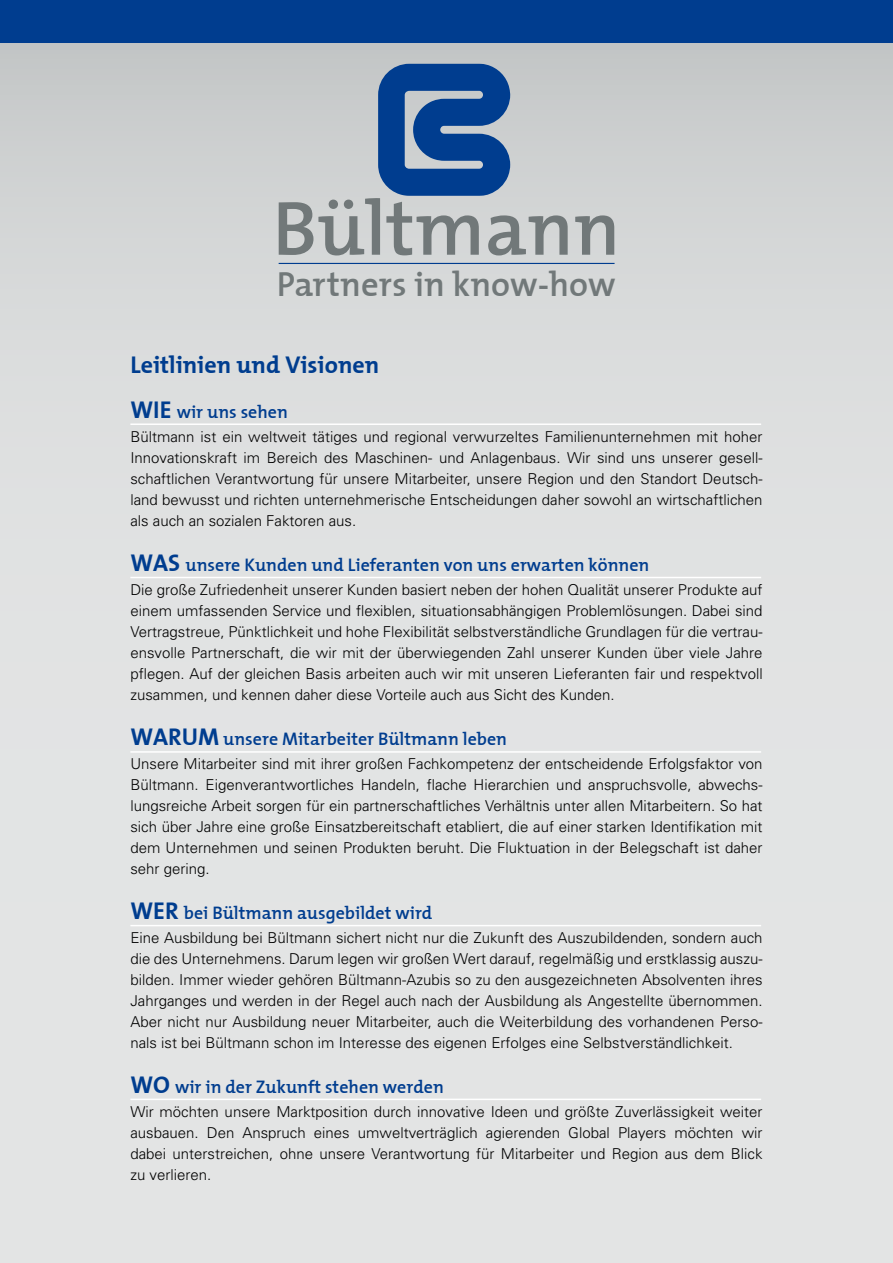
<style>
.page{position:relative;width:893px;height:1263px;background:#fff}
.page>*{position:absolute;margin:0;border:0;box-sizing:border-box;transform-origin:0 0}
.t1{font:77.4px "The Mix Semi Bold Plain";color:#717879}
.t2{font:34.65px "The Mix Semi Bold Plain";color:#717879}
.t3{font:24px "The Mix Bold Plain";color:#003d8f}
.t4{font:18px "The Mix Semi Bold Plain";color:#003d8f}
.t5{font:300 15px/21px "Univers";color:#000;text-align:justify}
.s1{font-family:"The Mix Bold Plain";font-size:24px}
</style>
<div class="page">
<div style="left:0;top:0;width:893px;height:1263px;background:linear-gradient(to bottom,#d0d2d3,#e9eaea)"></div>
<div style="left:0;top:0;width:893px;height:43px;background:#003d8f"></div>
<hr style="left:130px;top:423px;width:631px;height:2px;background:#fff">
<hr style="left:130px;top:577px;width:631px;height:1px;background:#fff">
<hr style="left:130px;top:751px;width:631px;height:2px;background:#fff">
<hr style="left:130px;top:925px;width:631px;height:1px;background:#fff">
<hr style="left:130px;top:1098px;width:631px;height:2px;background:#fff">
<svg style="left:378px;top:64px;width:132px;height:132px;background:#2d5d9d"></svg>
<hr style="left:279px;top:263px;width:336px;height:1px;background:#003d8f">
<h1 class="t1" style="left:273px;top:164px;width:349px">Bültmann</h1>
<h2 class="t2" style="left:277px;top:255px;width:340px">Partners in know-how</h2>
<h3 class="t3" style="left:130px;top:344px;width:250px">Leitlinien und Visionen</h3>
<p class="t4" style="left:130px;top:397px;width:159px"><span class="s1">WIE</span> wir uns sehen</p>
<p class="t5" style="left:130px;top:425px;width:634px">Bültmann ist ein weltweit tätiges und regional verwurzeltes Familienunternehmen mit hoher Innovationskraft im Bereich des Maschinen- und Anlagenbaus. Wir sind uns unserer gesell&shy;schaftlichen Verantwortung für unsere Mitarbeiter, unsere Region und den Standort Deutsch&shy;land bewusst und richten unternehmerische Entscheidungen daher sowohl an wirtschaftlichen als auch an sozialen Faktoren aus.</p>
<p class="t4" style="left:130px;top:550px;width:521px"><span class="s1">WAS</span> unsere Kunden und Lieferanten von uns erwarten können</p>
<p class="t5" style="left:130px;top:578px;width:634px">Die große Zufriedenheit unserer Kunden basiert neben der hohen Qualität unserer Produkte auf einem umfassenden Service und flexiblen, situationsabhängigen Problemlösungen. Dabei sind Vertragstreue, Pünktlichkeit und hohe Flexibilität selbstverständliche Grundlagen für die vertrau&shy;ensvolle Partnerschaft, die wir mit der überwiegenden Zahl unserer Kunden über viele Jahre pflegen. Auf der gleichen Basis arbeiten auch wir mit unseren Lieferanten fair und respektvoll zusammen, und kennen daher diese Vorteile auch aus Sicht des Kunden.</p>
<p class="t4" style="left:130px;top:724px;width:378px"><span class="s1">WARUM</span> unsere Mitarbeiter Bültmann leben</p>
<p class="t5" style="left:130px;top:752px;width:634px">Unsere Mitarbeiter sind mit ihrer großen Fachkompetenz der entscheidende Erfolgsfaktor von Bültmann. Eigenverantwortliches Handeln, flache Hierarchien und anspruchsvolle, abwechs&shy;lungsreiche Arbeit sorgen für ein partnerschaftliches Verhältnis unter allen Mitarbeitern. So hat sich über Jahre eine große Einsatzbereitschaft etabliert, die auf einer starken Identifikation mit dem Unternehmen und seinen Produkten beruht. Die Fluktuation in der Belegschaft ist daher sehr gering.</p>
<p class="t4" style="left:130px;top:898px;width:303px"><span class="s1">WER</span> bei Bültmann ausgebildet wird</p>
<p class="t5" style="left:130px;top:926px;width:634px">Eine Ausbildung bei Bültmann sichert nicht nur die Zukunft des Auszubildenden, sondern auch die des Unternehmens. Darum legen wir großen Wert darauf, regelmäßig und erstklassig auszu&shy;bilden. Immer wieder gehören Bültmann-Azubis so zu den ausgezeichneten Absolventen ihres Jahrganges und werden in der Regel auch nach der Ausbildung als Angestellte übernommen.<br>Aber nicht nur Ausbildung neuer Mitarbeiter, auch die Weiterbildung des vorhandenen Perso&shy;nals ist bei Bültmann schon im Interesse des eigenen Erfolges eine Selbstverständlichkeit.</p>
<p class="t4" style="left:130px;top:1072px;width:315px"><span class="s1">WO</span> wir in der Zukunft stehen werden</p>
<p class="t5" style="left:130px;top:1100px;width:634px">Wir möchten unsere Marktposition durch innovative Ideen und größte Zuverlässigkeit weiter ausbauen. Den Anspruch eines umweltverträglich agierenden Global Players möchten wir dabei unterstreichen, ohne unsere Verantwortung für Mitarbeiter und Region aus dem Blick zu verlieren.</p>
</div>
